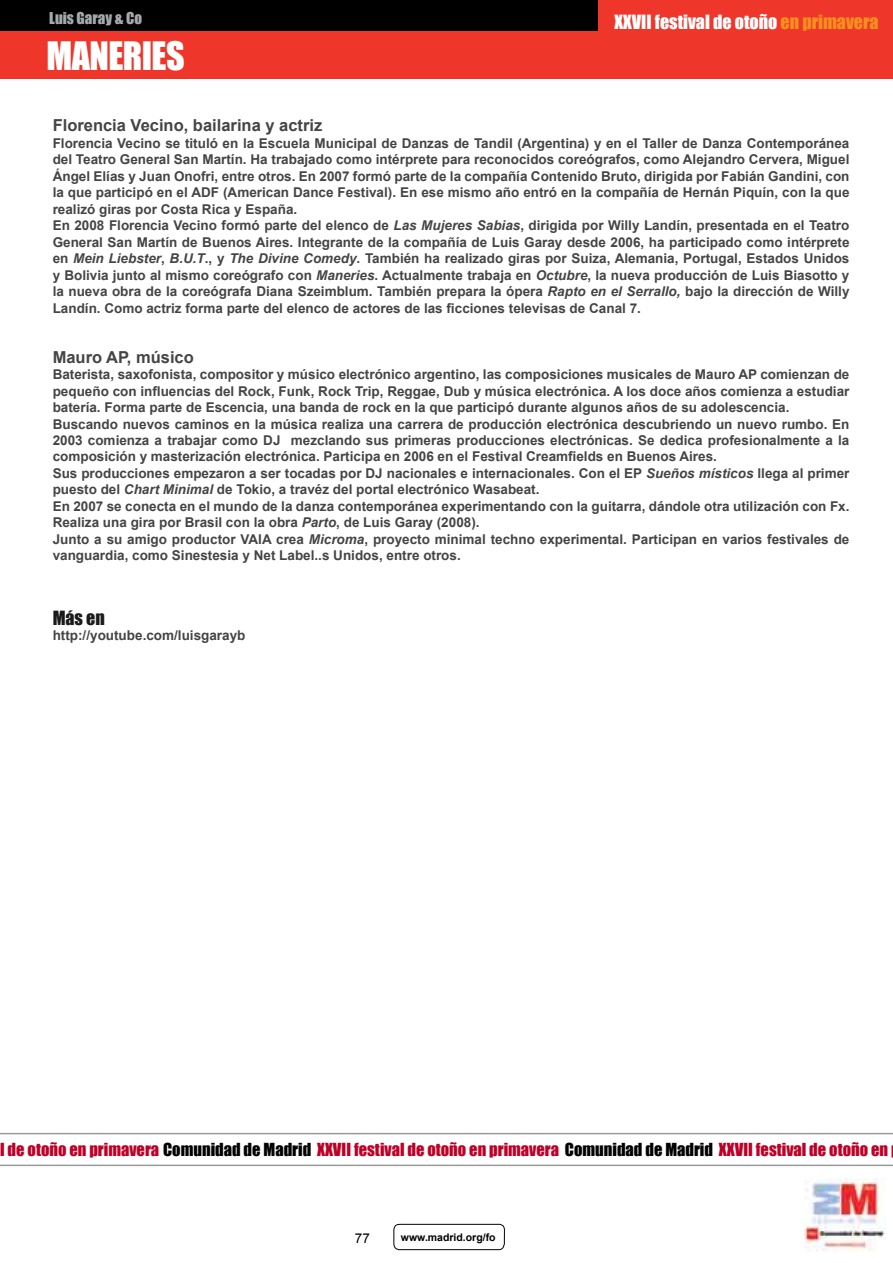
<style>
.page{position:relative;width:893px;height:1263px;background:#fff}
.page>*{position:absolute;margin:0;border:0;box-sizing:border-box;transform-origin:0 0}
.t1{font:36px "Impact";letter-spacing:-.015em;color:#fff}
.t2{font:18px "Impact";color:#fff}
.t3{font:18px "Impact";color:#000}
.t4{font:16.5px "Impact";color:#be0027}
.t5{font:700 16.5px "Arial";color:#2f2f30}
.t6{font:15px "Impact";color:#a7a9ac}
.t7{font:700 13.5px/16.5px "Arial";color:#2f2f30}
.t8{font:13.5px "Arial";color:#000}
.t9{font:700 10.5px "Arial";color:#000}
.s1{color:#f78f1e}
.s2{font-style:italic}
.s3{color:#000}
</style>
<div class="page">
<img style="left:804px;top:1179px;width:81px;height:72px">
<svg style="left:393px;top:1223px;width:112px;height:27px"></svg>
<hr style="left:7px;top:1133px;width:886px;height:1px;background:#000">
<hr style="left:7px;top:1164px;width:886px;height:2px;background:#000">
<svg style="left:0;top:1164px;width:7px;height:2px"></svg>
<div style="left:0;top:0;width:893px;height:40px;background:#000"></div>
<div style="left:0;top:31px;width:893px;height:48px;background:#ee362b"></div>
<div style="left:599px;top:0;width:294px;height:37px;background:#ee362b"></div>
<p class="t6" style="left:49px;top:6px;width:94px">Luis Garay &amp; Co</p>
<h1 class="t1" style="left:47px;top:28px;width:140px">MANERIES</h1>
<h2 class="t2" style="left:614px;top:8px;width:266px">XXVII festival de otoño <span class="s1">en primavera</span></h2>
<p class="t5" style="left:53px;top:115px;width:271px">Florencia Vecino, bailarina y actriz</p>
<p class="t7" style="left:53px;top:135px;width:798px">Florencia Vecino se tituló en la Escuela Municipal de Danzas de Tandil (Argentina) y en el Taller de Danza Contemporánea del Teatro General San Martín. Ha trabajado como intérprete para reconocidos coreógrafos, como Alejandro Cervera, Miguel Ángel Elías y Juan Onofri, entre otros. En 2007 formó parte de la compañía Contenido Bruto, dirigida por Fabián Gandini, con la que participó en el ADF (American Dance Festival). En ese mismo año entró en la compañía de Hernán Piquín, con la que realizó giras por Costa Rica y España.<br>En 2008 Florencia Vecino formó parte del elenco de <span class="s2">Las Mujeres Sabias</span>, dirigida por Willy Landín, presentada en el Teatro General San Martín de Buenos Aires. Integrante de la compañía de Luis Garay desde 2006, ha participado como intérprete en <span class="s2">Mein Liebster</span>, <span class="s2">B.U.T</span>., y <span class="s2">The Divine Comedy</span>. También ha realizado giras por Suiza, Alemania, Portugal, Estados Unidos y Bolivia junto al mismo coreógrafo con <span class="s2">Maneries</span>. Actualmente trabaja en <span class="s2">Octubre</span>, la nueva producción de Luis Biasotto y la nueva obra de la coreógrafa Diana Szeimblum. También prepara la ópera <span class="s2">Rapto en el Serrallo,</span> bajo la dirección de Willy Landín. Como actriz forma parte del elenco de actores de las ficciones televisas de Canal 7.</p>
<p class="t5" style="left:53px;top:346px;width:143px">Mauro AP, músico</p>
<p class="t7" style="left:53px;top:366px;width:798px">Baterista, saxofonista, compositor y músico electrónico argentino, las composiciones musicales de Mauro AP comienzan de pequeño con influencias del Rock, Funk, Rock Trip, Reggae, Dub y música electrónica. A los doce años comienza a estudiar batería. Forma parte de Escencia, una banda de rock en la que participó durante algunos años de su adolescencia.<br>Buscando nuevos caminos en la música realiza una carrera de producción electrónica descubriendo un nuevo rumbo. En 2003 comienza a trabajar como DJ mezclando sus primeras producciones electrónicas. Se dedica profesionalmente a la composición y masterización electrónica. Participa en 2006 en el Festival Creamfields en Buenos Aires.<br>Sus producciones empezaron a ser tocadas por DJ nacionales e internacionales. Con el EP <span class="s2">Sueños místicos</span> llega al primer puesto del <span class="s2">Chart Minimal</span> de Tokio, a travéz del portal electrónico Wasabeat.<br>En 2007 se conecta en el mundo de la danza contemporánea experimentando con la guitarra, dándole otra utilización con Fx.<br>Realiza una gira por Brasil con la obra <span class="s2">Parto</span>, de Luis Garay (2008).<br>Junto a su amigo productor VAIA crea <span class="s2">Microma</span>, proyecto minimal techno experimental. Participan en varios festivales de vanguardia, como Sinestesia y Net Label..s Unidos, entre otros.</p>
<h2 class="t3" style="left:53px;top:604px;width:54px">Más en</h2>
<p class="t7" style="left:53px;top:628px;width:194px">http://youtube.com/luisgarayb</p>
<p class="t4" style="left:0;top:1136px;width:889px">l de otoño en primavera <span class="s3">Comunidad de Madrid</span> XXVII festival de otoño en primavera <span class="s3">Comunidad de Madrid</span> XXVII festival de otoño en</p>
<p class="t8" style="left:355px;top:1229px;width:17px">77</p>
<p class="t9" style="left:401px;top:1230px;width:96px">www.madrid.org/fo</p>
</div>
